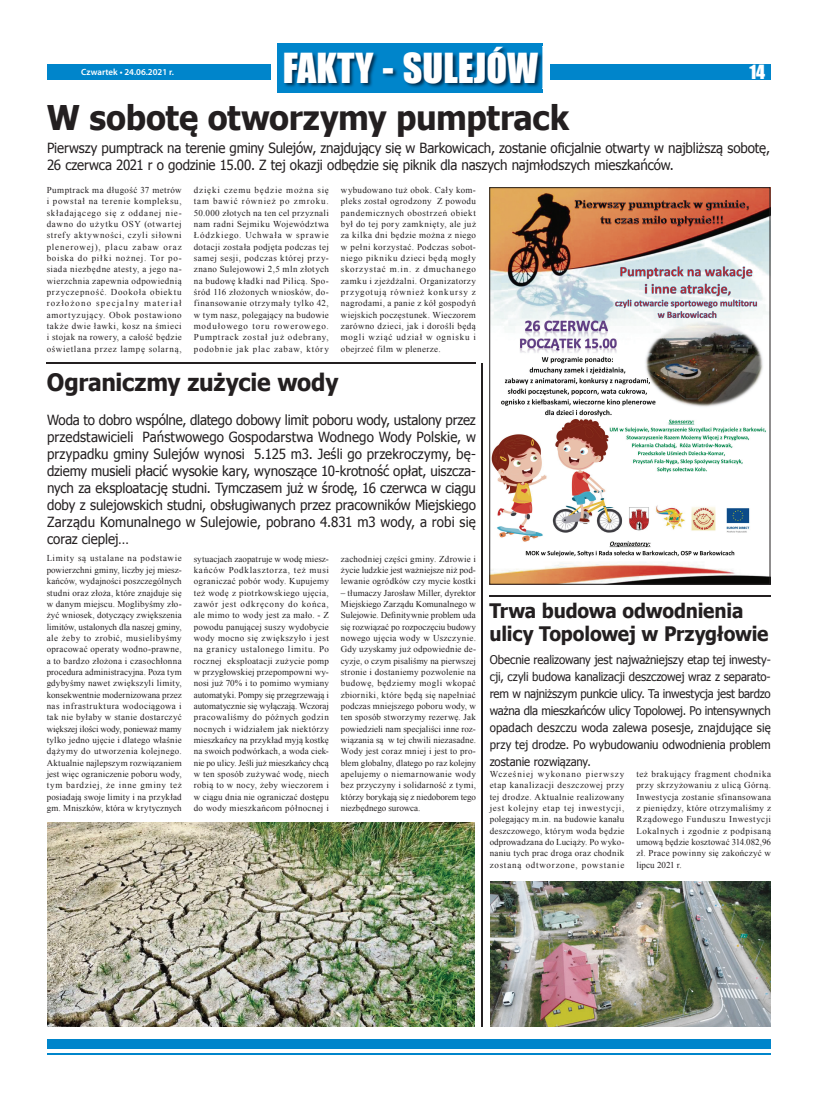
<style>
.page{position:relative;width:820px;height:1106px;background:#fff}
.page>*{position:absolute;margin:0;border:0;box-sizing:border-box;transform-origin:0 0}
.t1{font:38px "Impact";color:#fff}
.t2{font:700 34px "Tahoma";letter-spacing:-.01em;color:#231f20;scale:.95 1}
.t3{font:700 24px "Tahoma";letter-spacing:-.01em;color:#231f20;scale:.95 1}
.t4{font:700 20px/22.7px "Tahoma";letter-spacing:-.01em;color:#231f20;scale:.95 1}
.t5{font:18px "Impact";color:#fff}
.t6{font:14px/17px "Tahoma";letter-spacing:-.01em;color:#231f20;scale:.95 1}
.t7{font:12px/17px "Tahoma";letter-spacing:-.005em;color:#231f20;text-align:justify;scale:.95 1}
.t8{font:9px/11.3px "Times New Roman";letter-spacing:.03em;color:#231f20;text-align:justify}
.t9{font:600 9px "Myriad Pro";color:#fff}
</style>
<div class="page">
<div style="left:47px;top:64px;width:723px;height:16px;background:#0085cb"></div>
<hr style="left:47px;top:1052px;width:723px;height:2px;background:#0085cb">
<div style="left:47px;top:1038px;width:723px;height:10px;background:#0085cb"></div>
<div style="left:270px;top:50px;width:279px;height:50px;background:#fff"></div>
<div style="left:277px;top:43px;width:265px;height:50px;background:#0085cb"></div>
<img style="left:542px;top:50px;width:1px;height:38px">
<img style="left:284px;top:47px;width:258px;height:41px">
<img style="left:489px;top:187px;width:281px;height:397px">
<hr style="left:47px;top:363px;width:429px;height:1px;background:#231f20">
<hr style="left:481px;top:363px;width:1px;height:663px;background:#231f20">
<hr style="left:489px;top:595px;width:281px;height:1px;background:#231f20">
<img style="left:47px;top:822px;width:427px;height:204px">
<img style="left:490px;top:881px;width:280px;height:145px">
<p class="t9" style="left:81px;top:66px;width:94px">Czwartek • 24.06.2021 r.</p>
<h1 class="t1" style="left:283px;top:39px;width:256px">FAKTY - SULEJÓW</h1>
<h2 class="t2" style="left:47px;top:94px;width:551px">W sobotę otworzymy pumptrack</h2>
<h3 class="t5" style="left:749px;top:58px;width:17px">14</h3>
<h3 class="t6" style="left:47px;top:139px;width:762px">Pierwszy pumptrack na terenie gminy Sulejów, znajdujący się w Barkowicach, zostanie oficjalnie otwarty w najbliższą sobotę,<br>26 czerwca 2021 r o godzinie 15.00. Z tej okazji odbędzie się piknik dla naszych najmłodszych mieszkańców.</h3>
<p class="t8" style="left:47px;top:184px;width:136px">Pumptrack ma długość 37 metrów i powstał na terenie kompleksu, składającego się z oddanej nie&shy;dawno do użytku OSY (otwartej strefy aktywności, czyli siłowni plenerowej), placu zabaw oraz boiska do piłki nożnej. Tor po&shy;siada niezbędne atesty, a jego na&shy;wierzchnia zapewnia odpowiednią przyczepność. Dookoła obiektu rozłożono specjalny materiał amortyzujący. Obok postawiono także dwie ławki, kosz na śmieci i stojak na rowery, a całość będzie oświetlana przez lampę solarną,</p>
<p class="t8" style="left:194px;top:184px;width:136px">dzięki czemu będzie można się tam bawić również po zmroku.<br>50.000 złotych na ten cel przyznali nam radni Sejmiku Województwa Łódzkiego. Uchwała w sprawie dotacji została podjęta podczas tej samej sesji, podczas której przy&shy;znano Sulejowowi 2,5 mln złotych na budowę kładki nad Pilicą. Spo&shy;śród 116 złożonych wniosków, do&shy;finansowanie otrzymały tylko 42, w tym nasz, polegający na budowie modułowego toru rowerowego.<br>Pumptrack został już odebrany, podobnie jak plac zabaw, który</p>
<p class="t8" style="left:341px;top:184px;width:136px">wybudowano tuż obok. Cały kom&shy;pleks został ogrodzony Z powodu pandemicznych obostrzeń obiekt był do tej pory zamknięty, ale już za kilka dni będzie można z niego w pełni korzystać. Podczas sobot&shy;niego pikniku dzieci będą mogły skorzystać m.in. z dmuchanego zamku i zjeżdżalni. Organizatorzy przygotują również konkursy z nagrodami, a panie z kół gospodyń wiejskich poczęstunek. Wieczorem zarówno dzieci, jak i dorośli będą mogli wziąć udział w ognisku i obejrzeć film w plenerze.</p>
<h3 class="t3" style="left:47px;top:366px;width:308px">Ograniczmy zużycie wody</h3>
<p class="t6" style="left:47px;top:411px;width:452px;text-align:justify">Woda to dobro wspólne, dlatego dobowy limit poboru wody, ustalony przez przedstawicieli Państwowego Gospodarstwa Wodnego Wody Polskie, w przypadku gminy Sulejów wynosi 5.125 m3. Jeśli go przekroczymy, bę&shy;dziemy musieli płacić wysokie kary, wynoszące 10-krotność opłat, uiszcza&shy;nych za eksploatację studni. Tymczasem już w środę, 16 czerwca w ciągu doby z sulejowskich studni, obsługiwanych przez pracowników Miejskiego Zarządu Komunalnego w Sulejowie, pobrano 4.831 m3 wody, a robi się coraz cieplej…</p>
<p class="t8" style="left:47px;top:552px;width:136px">Limity są ustalane na podstawie powierzchni gminy, liczby jej miesz&shy;kańców, wydajności poszczególnych studni oraz złoża, które znajduje się w danym miejscu. Moglibyśmy zło&shy;żyć wniosek, dotyczący zwiększenia limitów, ustalonych dla naszej gminy, ale żeby to zrobić, musielibyśmy opracować operaty wodno-prawne, a to bardzo złożona i czasochłonna procedura administracyjna. Poza tym gdybyśmy nawet zwiększyli limity, konsekwentnie modernizowana przez nas infrastruktura wodociągowa i tak nie byłaby w stanie dostarczyć większej ilości wody, ponieważ mamy tylko jedno ujęcie i dlatego właśnie dążymy do utworzenia kolejnego.<br>Aktualnie najlepszym rozwiązaniem jest więc ograniczenie poboru wody, tym bardziej, że inne gminy też posiadają swoje limity i na przykład gm. Mniszków, która w krytycznych</p>
<p class="t8" style="left:194px;top:552px;width:136px">sytuacjach zaopatruje w wodę miesz&shy;kańców Podklasztorza, też musi ograniczać pobór wody. Kupujemy też wodę z piotrkowskiego ujęcia, zawór jest odkręcony do końca, ale mimo to wody jest za mało. - Z powodu panującej suszy wydobycie wody mocno się zwiększyło i jest na granicy ustalonego limitu. Po rocznej eksploatacji zużycie pomp w przygłowskiej przepompowni wy&shy;nosi już 70% i to pomimo wymiany automatyki. Pompy się przegrzewają i automatycznie się wyłączają. Wczoraj pracowaliśmy do późnych godzin nocnych i widziałem jak niektórzy mieszkańcy na przykład myją kostkę na swoich podwórkach, a woda ciek&shy;nie po ulicy. Jeśli już mieszkańcy chcą w ten sposób zużywać wodę, niech robią to w nocy, żeby wieczorem i w ciągu dnia nie ograniczać dostępu do wody mieszkańcom północnej i</p>
<p class="t8" style="left:341px;top:553px;width:136px">zachodniej części gminy. Zdrowie i życie ludzkie jest ważniejsze niż pod&shy;lewanie ogródków czy mycie kostki</p>
<p class="t8" style="left:341px;top:587px;width:136px">– tłumaczy Jarosław Miller, dyrektor Miejskiego Zarządu Komunalnego w Sulejowie. Definitywnie problem uda się rozwiązać po rozpoczęciu budowy nowego ujęcia wody w Uszczynie.<br>Gdy uzyskamy już odpowiednie de&shy;cyzje, o czym pisaliśmy na pierwszej stronie i dostaniemy pozwolenie na budowę, będziemy mogli wkopać zbiorniki, które będą się napełniać podczas mniejszego poboru wody, w ten sposób stworzymy rezerwę. Jak powiedzieli nam specjaliści inne roz&shy;wiązania są w tej chwili niezasadne.<br>Wody jest coraz mniej i jest to pro&shy;blem globalny, dlatego po raz kolejny apelujemy o niemarnowanie wody bez przyczyny i solidarność z tymi, którzy borykają się z niedoborem tego niezbędnego surowca.</p>
<h3 class="t4" style="left:489px;top:598px;width:295px">Trwa budowa odwodnienia ulicy Topolowej w Przygłowie</h3>
<p class="t7" style="left:489px;top:650px;width:297px">Obecnie realizowany jest najważniejszy etap tej inwesty&shy;cji, czyli budowa kanalizacji deszczowej wraz z separato&shy;rem w najniższym punkcie ulicy. Ta inwestycja jest bardzo ważna dla mieszkańców ulicy Topolowej. Po intensywnych opadach deszczu woda zalewa posesje, znajdujące się przy tej drodze. Po wybudowaniu odwodnienia problem zostanie rozwiązany.</p>
<p class="t8" style="left:489px;top:768px;width:136px">Wcześniej wykonano pierwszy etap kanalizacji deszczowej przy tej drodze. Aktualnie realizowany jest kolejny etap tej inwestycji, polegający m.in. na budowie kanału deszczowego, którym woda będzie odprowadzana do Luciąży. Po wyko&shy;naniu tych prac droga oraz chodnik zostaną odtworzone, powstanie</p>
<p class="t8" style="left:636px;top:768px;width:136px">też brakujący fragment chodnika przy skrzyżowaniu z ulicą Górną.<br>Inwestycja zostanie sfinansowana z pieniędzy, które otrzymaliśmy z Rządowego Funduszu Inwestycji Lokalnych i zgodnie z podpisaną umową będzie kosztować 314.082,96 zł. Prace powinny się zakończyć w lipcu 2021 r.</p>
</div>
